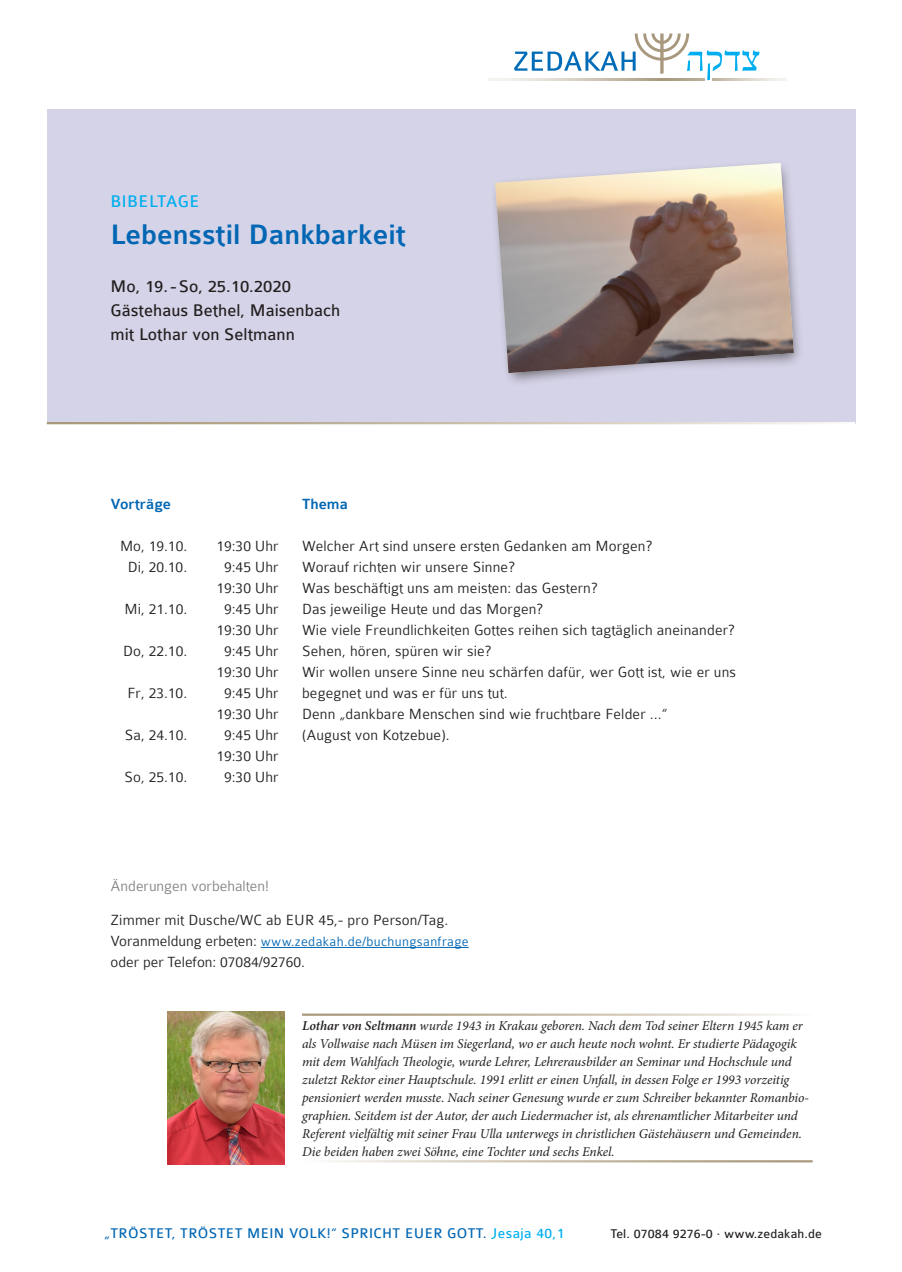
<style>
.page{position:relative;width:902px;height:1272px;background:#fff}
.page>*{position:absolute;margin:0;border:0;box-sizing:border-box;transform-origin:0 0}
.Headline_1{font:500 30px "Colaborate";color:#0166b3}
.Copy_Head{font:18px "Colaborate";color:#231f20}
.Veranstaltungsart{font:18px "Colaborate";letter-spacing:.025em;color:#00aeef}
.Copy__klein{font:300 15.75px/21px "Colaborate";letter-spacing:.01em;color:#231f20}
.t1{font:300 15.75px "Colaborate";color:#808285}
.Copy__klein__-_Subli{font:500 15.75px "Colaborate";color:#0166b3}
.Copy__klein-2{font:500 15.75px "Colaborate";color:#0166b3}
.t2{font:15px "Colaborate";letter-spacing:.025em;color:#0166b3}
.Copy__klein-3{font:300 14.25px "Colaborate";letter-spacing:.025em;color:#0166b3}
.Autorenbeschreibung{font:italic 13.5px/18px "Minion Pro";letter-spacing:-.005em;color:#231f20}
.t3{font:13.5px "Colaborate";letter-spacing:.01em;color:#231f20}
.s1{font-size:15.75px;color:#231f20}
.s2{font-weight:600}
.s3{color:#00aeef}
</style>
<div class="page">
<hr style="left:712px;top:78px;width:74px;height:2px;background:#efece8">
<hr style="left:489px;top:78px;width:215px;height:2px;background:#f4f2ee">
<svg style="left:514px;top:33px;width:245px;height:47px"></svg>
<div style="left:47px;top:109px;width:808px;height:315px;background:#d5d3e7"></div>
<div style="left:490px;top:159px;width:314px;height:228px;background:#231f20;opacity:.6"></div>
<img style="left:495px;top:163px;width:298px;height:210px">
<img style="left:167px;top:1011px;width:117px;height:153px">
<hr style="left:47px;top:422px;width:808px;height:2px;background:#fff">
<hr style="left:261px;top:947px;width:207px;height:1px;background:#0166b3">
<p class="Veranstaltungsart" style="left:111px;top:191px;width:90px">BIBELTAGE</p>
<p class="Headline_1" style="left:111px;top:219px;width:297px">Lebensstil Dankbarkeit</p>
<p class="Copy_Head" style="left:111px;top:277px;width:182px">Mo, 19.-So, 25.10.2020</p>
<p class="Copy_Head" style="left:111px;top:301px;width:231px">Gästehaus Bethel, Maisenbach</p>
<p class="Copy_Head" style="left:111px;top:325px;width:186px">mit Lothar von Seltmann</p>
<p class="Copy__klein__-_Subli" style="left:111px;top:495px;width:62px">Vorträge</p>
<p class="Copy__klein" style="left:120px;top:535px;width:69px">Mo, 19.10.</p>
<p class="Copy__klein" style="left:216px;top:535px;width:64px">19:30 Uhr</p>
<p class="Copy__klein" style="left:128px;top:556px;width:61px">Di, 20.10.</p>
<p class="Copy__klein" style="left:224px;top:556px;width:56px">9:45 Uhr</p>
<p class="Copy__klein" style="left:216px;top:577px;width:64px">19:30 Uhr</p>
<p class="Copy__klein" style="left:124px;top:598px;width:64px">Mi, 21.10.</p>
<p class="Copy__klein" style="left:224px;top:598px;width:56px">9:45 Uhr</p>
<p class="Copy__klein" style="left:216px;top:619px;width:64px">19:30 Uhr</p>
<p class="Copy__klein" style="left:123px;top:640px;width:65px">Do, 22.10.</p>
<p class="Copy__klein" style="left:224px;top:640px;width:56px">9:45 Uhr</p>
<p class="Copy__klein" style="left:216px;top:661px;width:64px">19:30 Uhr</p>
<p class="Copy__klein" style="left:127px;top:682px;width:61px">Fr, 23.10.</p>
<p class="Copy__klein" style="left:224px;top:682px;width:56px">9:45 Uhr</p>
<p class="Copy__klein" style="left:216px;top:703px;width:64px">19:30 Uhr</p>
<p class="Copy__klein" style="left:125px;top:724px;width:64px">Sa, 24.10.</p>
<p class="Copy__klein" style="left:224px;top:724px;width:56px">9:45 Uhr</p>
<p class="Copy__klein" style="left:216px;top:745px;width:64px">19:30 Uhr</p>
<p class="Copy__klein" style="left:124px;top:766px;width:64px">So, 25.10.</p>
<p class="Copy__klein" style="left:224px;top:766px;width:56px">9:30 Uhr</p>
<p class="Copy__klein-2" style="left:302px;top:495px;width:47px">Thema</p>
<p class="Copy__klein" style="left:302px;top:535px;width:351px">Welcher Art sind unsere ersten Gedanken am Morgen?</p>
<p class="Copy__klein" style="left:302px;top:556px;width:214px">Worauf richten wir unsere Sinne?</p>
<p class="Copy__klein" style="left:302px;top:577px;width:297px">Was beschäftigt uns am meisten: das Gestern?</p>
<p class="Copy__klein" style="left:302px;top:598px;width:242px">Das jeweilige Heute und das Morgen?</p>
<p class="Copy__klein" style="left:302px;top:619px;width:434px">Wie viele Freundlichkeiten Gottes reihen sich tagtäglich aneinander?<br>Sehen, hören, spüren wir sie?</p>
<p class="Copy__klein" style="left:302px;top:661px;width:435px">Wir wollen unsere Sinne neu schärfen dafür, wer Gott ist, wie er uns begegnet und was er für uns tut.</p>
<p class="Copy__klein" style="left:302px;top:703px;width:367px">Denn „dankbare Menschen sind wie fruchtbare Felder ...“</p>
<p class="Copy__klein" style="left:302px;top:724px;width:149px">(August von Kotzebue).</p>
<p class="t1" style="left:111px;top:877px;width:160px">Änderungen vorbehalten!</p>
<p class="Copy__klein" style="left:111px;top:909px;width:339px">Zimmer mit Dusche/WC ab EUR 45,- pro Person/Tag.</p>
<p class="Copy__klein-3" style="left:111px;top:934px;width:359px"><span class="s1">Voranmeldung erbeten:</span> www.zedakah.de/buchungsanfrage</p>
<p class="Copy__klein" style="left:111px;top:951px;width:196px">oder per Telefon: 07084/92760.</p>
<p class="Autorenbeschreibung" style="left:302px;top:1016px;width:508px"><span class="s2">Lothar von Seltmann</span> wurde 1943 in Krakau geboren. Nach dem Tod seiner Eltern 1945 kam er als Vollwaise nach Müsen im Siegerland, wo er auch heute noch wohnt. Er studierte Pädagogik mit dem Wahlfach Theologie, wurde Lehrer, Lehrerausbilder an Seminar und Hochschule und zuletzt Rektor einer Hauptschule. 1991 erlitt er einen Unfall, in dessen Folge er 1993 vorzeitig pensioniert werden musste. Nach seiner Genesung wurde er zum Schreiber bekannter Romanbio&shy;graphien. Seitdem ist der Autor, der auch Liedermacher ist, als ehrenamtlicher Mitarbeiter und Referent vielfältig mit seiner Frau Ulla unterwegs in christlichen Gästehäusern und Gemeinden.<br>Die beiden haben zwei Söhne, eine Tochter und sechs Enkel.</p>
<p class="t2" style="left:104px;top:1225px;width:462px">„TRÖSTET, TRÖSTET MEIN VOLK!“ SPRICHT EUER GOTT. <span class="s3">Jesaja 40,1</span></p>
<p class="t3" style="left:610px;top:1226px;width:213px">Tel. 07084 9276-0 · www.zedakah.de</p>
</div>
